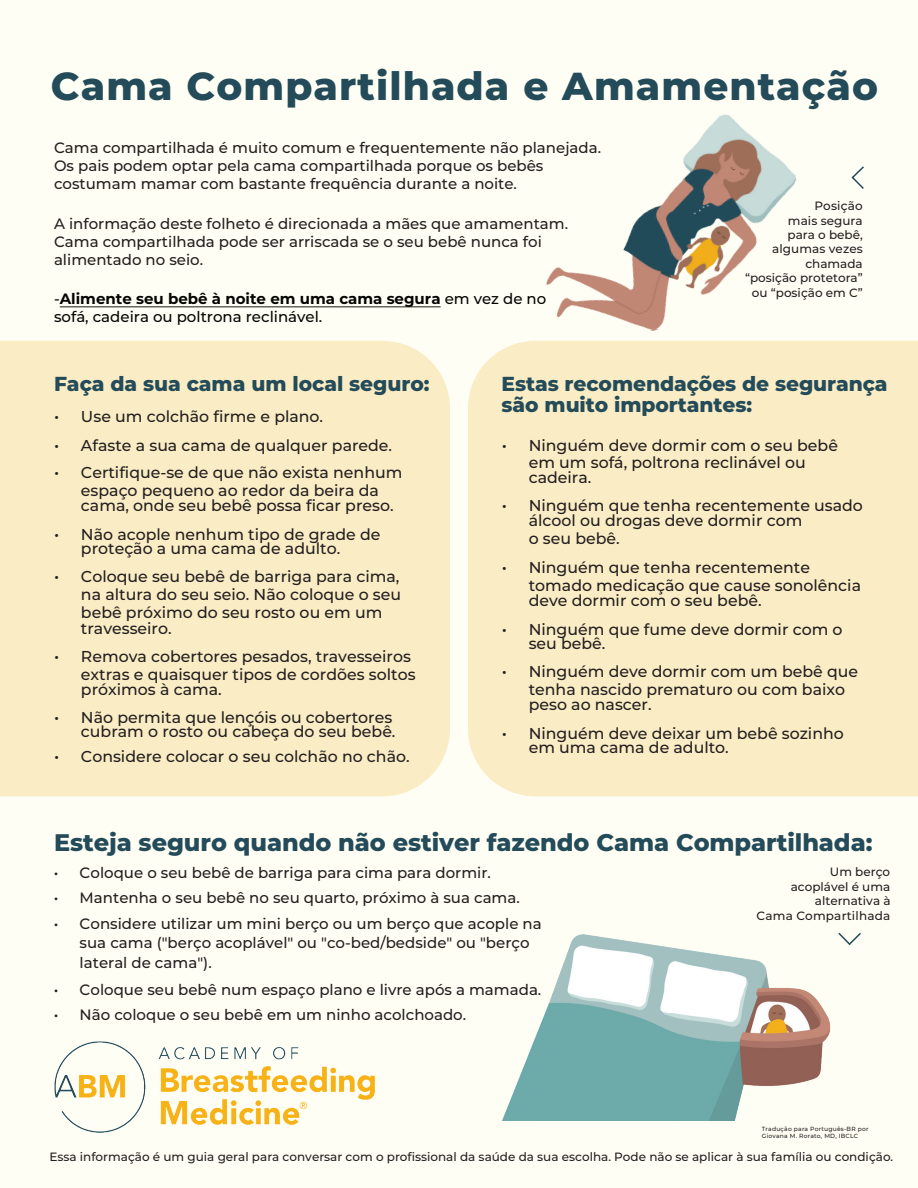
<style>
.page{position:relative;width:918px;height:1188px;background:#fffef4}
.page>*{position:absolute;margin:0;border:0;box-sizing:border-box;transform-origin:0 0}
.t1{font:800 39px "Montserrat";letter-spacing:.03em;color:#244b59}
.t2{font:800 24px "Montserrat";letter-spacing:-.005em;color:#244b59}
.t3{font:800 20.25px/21.5px "Montserrat";letter-spacing:-.005em;color:#244b59}
.t4{font:500 15.75px/14.7px "Montserrat";color:#231f20}
.t5{font:500 15px/18px "Montserrat";color:#231f20}
.t6{font:500 15px/18px "Montserrat";color:#040503}
.t7{font:500 12px/14.4px "Montserrat";color:#231f20;text-align:right}
.t8{font:500 6px/7.2px "Montserrat";letter-spacing:.035em;color:#231f20}
.s1{font-weight:700}
.s2{font-size:16.5px}
</style>
<div class="page">
<div style="left:0;top:341px;width:450px;height:455px;background:#faecc4"></div>
<div style="left:468px;top:341px;width:450px;height:455px;background:#faecc4"></div>
<img style="left:522px;top:114px;width:297px;height:234px">
<img style="left:54px;top:1041px;width:321px;height:92px">
<hr style="left:60px;top:306px;width:381px;height:1px;background:#040503">
<svg style="left:851px;top:166px;width:13px;height:23px"></svg>
<img style="left:502px;top:934px;width:329px;height:187px">
<svg style="left:838px;top:932px;width:23px;height:13px"></svg>
<h1 class="t1" style="left:51px;top:57px;width:829px">Cama Compartilhada e Amamentação</h1>
<p class="t5" style="left:54px;top:138px;width:549px">Cama compartilhada é muito comum e frequentemente não planejada.<br>Os pais podem optar pela cama compartilhada porque os bebês costumam mamar com bastante frequência durante a noite.</p>
<p class="t5" style="left:54px;top:214px;width:516px">A informação deste folheto é direcionada a mães que amamentam.<br>Cama compartilhada pode ser arriscada se o seu bebê nunca foi alimentado no seio.</p>
<p class="t6" style="left:54px;top:289px;width:494px">-<span class="s1">Alimente seu bebê à noite em uma cama segura</span> em vez de no sofá, cadeira ou poltrona reclinável.</p>
<p class="t7" style="left:745px;top:198px;width:119px">Posição<br>mais segura<br>para o bebê, algumas vezes chamada<br>“posição protetora” ou “posição em C”</p>
<p class="t3" style="left:54px;top:372px;width:377px">Faça da sua cama um local seguro:</p>
<p class="t4" style="left:54px;top:409px;width:271px"><span class="s2">•</span> Use um colchão firme e plano.</p>
<p class="t4" style="left:54px;top:438px;width:340px"><span class="s2">•</span> Afaste a sua cama de qualquer parede.</p>
<p class="t4" style="left:54px;top:463px;width:350px;line-height:18.1px;text-align:center"><span class="s2">•</span> Certifique-se de que não exista nenhum espaço pequeno ao redor da beira da</p>
<p class="t4" style="left:81px;top:498px;width:314px">cama, onde seu bebê possa ficar preso.</p>
<p class="t4" style="left:81px;top:526px;width:301px;text-indent:-27px"><span class="s2">•</span> Não acople nenhum tipo de grade de proteção a uma cama de adulto.</p>
<p class="t4" style="left:81px;top:566px;width:322px;line-height:18.3px;text-align:justify;text-indent:-27px"><span class="s2">•</span> Coloque seu bebê de barriga para cima, na altura do seu seio. Não coloque o seu bebê próximo do seu rosto ou em um</p>
<p class="t4" style="left:81px;top:620px;width:92px">travesseiro.</p>
<p class="t4" style="left:54px;top:647px;width:363px;line-height:17.7px;text-align:right"><span class="s2">•</span> Remova cobertores pesados, travesseiros extras e quaisquer tipos de cordões soltos</p>
<p class="t4" style="left:81px;top:681px;width:142px">próximos à cama.</p>
<p class="t4" style="left:54px;top:709px;width:343px;text-align:right"><span class="s2">•</span> Não permita que lençóis ou cobertores cubram o rosto ou cabeça do seu bebê.</p>
<p class="t4" style="left:54px;top:749px;width:357px"><span class="s2">•</span> Considere colocar o seu colchão no chão.</p>
<p class="t3" style="left:502px;top:372px;width:387px">Estas recomendações de segurança são muito importantes:</p>
<p class="t4" style="left:502px;top:435px;width:338px;line-height:17.7px;text-align:center"><span class="s2">•</span> Ninguém deve dormir com o seu bebê em um sofá, poltrona reclinável ou</p>
<p class="t4" style="left:529px;top:470px;width:64px">cadeira.</p>
<p class="t4" style="left:529px;top:498px;width:336px;text-indent:-27px"><span class="s2">•</span> Ninguém que tenha recentemente usado álcool ou drogas deve dormir com</p>
<p class="t4" style="left:529px;top:530px;width:93px">o seu bebê.</p>
<p class="t4" style="left:529px;top:558px;width:334px;line-height:18.1px;text-indent:-27px"><span class="s2">•</span> Ninguém que tenha recentemente tomado medicação que cause sonolência</p>
<p class="t4" style="left:529px;top:593px;width:234px">deve dormir com o seu bebê.</p>
<p class="t4" style="left:529px;top:621px;width:315px;text-indent:-27px"><span class="s2">•</span> Ninguém que fume deve dormir com o seu bebê.</p>
<p class="t4" style="left:529px;top:661px;width:331px;line-height:18.1px;text-indent:-27px"><span class="s2">•</span> Ninguém deve dormir com um bebê que tenha nascido prematuro ou com baixo</p>
<p class="t4" style="left:529px;top:697px;width:124px">peso ao nascer.</p>
<p class="t4" style="left:529px;top:725px;width:317px;text-indent:-27px"><span class="s2">•</span> Ninguém deve deixar um bebê sozinho em uma cama de adulto.</p>
<h2 class="t2" style="left:54px;top:825px;width:820px">Esteja seguro quando não estiver fazendo Cama Compartilhada:</h2>
<p class="t5" style="left:54px;top:863px;width:438px">• Coloque o seu bebê de barriga para cima para dormir.</p>
<p class="t5" style="left:54px;top:888px;width:467px">• Mantenha o seu bebê no seu quarto, próximo à sua cama.</p>
<p class="t5" style="left:80px;top:913px;width:464px;line-height:19.5px;text-indent:-26px">• Considere utilizar um mini berço ou um berço que acople na sua cama ("berço acoplável" ou "co-bed/bedside" ou "berço lateral de cama").</p>
<p class="t5" style="left:54px;top:980px;width:489px">• Coloque seu bebê num espaço plano e livre após a mamada.</p>
<p class="t5" style="left:54px;top:1005px;width:414px">• Não coloque o seu bebê em um ninho acolchoado.</p>
<p class="t7" style="left:791px;top:864px;width:101px">Um berço acoplável é uma alternativa à</p>
<p class="t7" style="left:757px;top:908px;width:135px">Cama Compartilhada</p>
<p class="t8" style="left:762px;top:1125px;width:108px">Tradução para Português-BR por<br>Giovana M. Rorato, MD, IBCLC</p>
<p class="t7" style="left:49px;top:1149px;width:845px">Essa informação é um guia geral para conversar com o profissional da saúde da sua escolha. Pode não se aplicar à sua família ou condição.</p>
</div>
